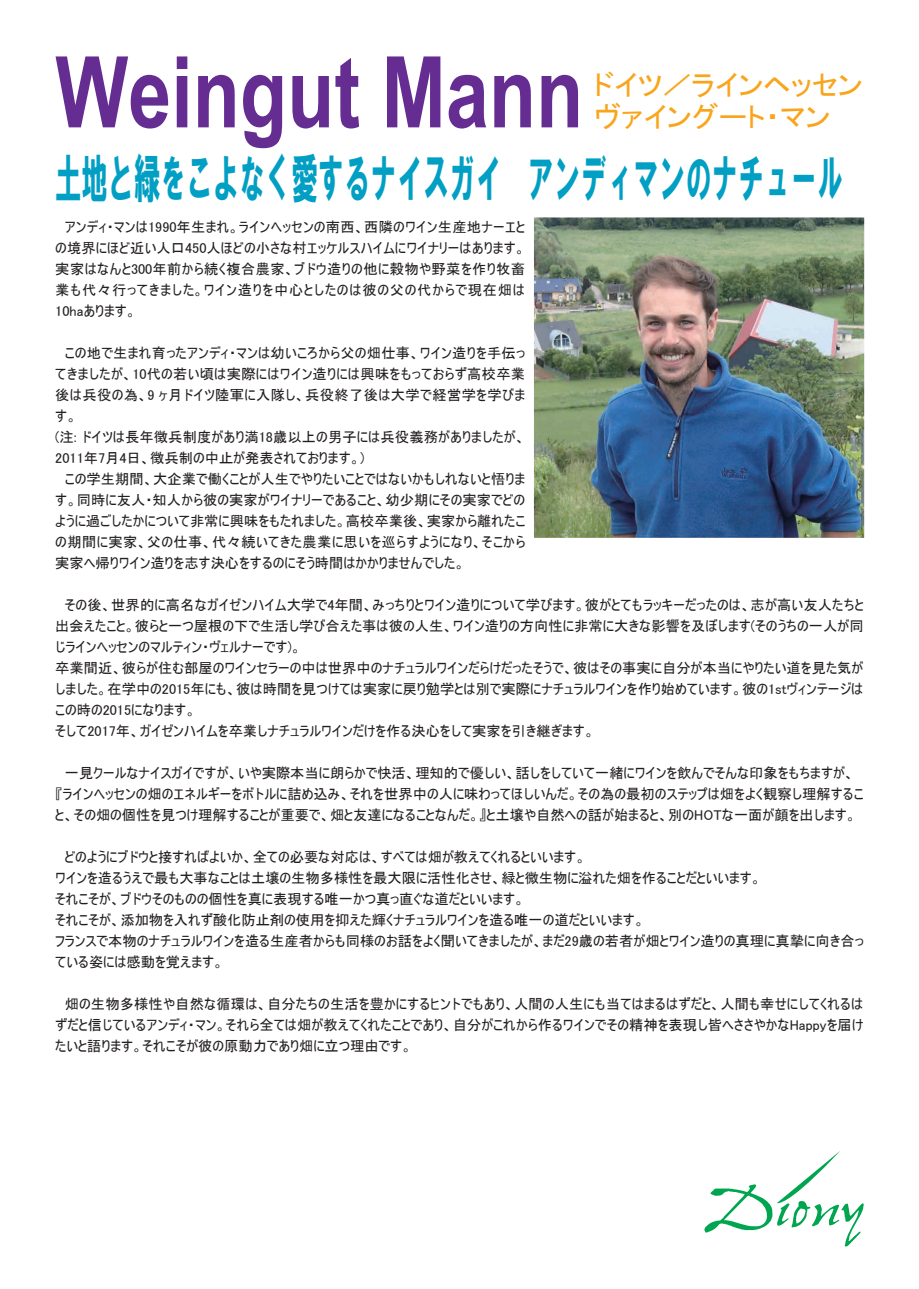
<style>
.page{position:relative;width:919px;height:1289px;background:#fff}
.page>*{position:absolute;margin:0;border:0;box-sizing:border-box;transform-origin:0 0}
.t1{font:700 99px "Arial";color:#652d91;scale:.78 1}
.t2{font:52.5px "HG Soei Kakugothic UB";color:#009fc3;scale:.5 1}
.t3{font:28.8px/32.8px "JK P Gothic";color:#f9a51b}
.t4{font:14.25px/21px "MS UI Gothic";letter-spacing:.005em;color:#231f20}
</style>
<div class="page">
<svg style="left:704px;top:1151px;width:160px;height:95px"></svg>
<img style="left:534px;top:217px;width:331px;height:321px">
<h1 class="t1" style="left:55px;top:23px;width:678px">Weingut Mann</h1>
<h3 class="t3" style="left:593px;top:68px;width:271px">ドイツ／ラインヘッセンヴァイングート・マン</h3>
<h2 class="t2" style="left:55px;top:152px;width:1576px">土地と緑をこよなく愛するナイスガイ　アンディマンのナチュール</h2>
<p class="t4" style="left:55px;top:216px;width:471px;text-align:justify">　アンディ・マンは1990年生まれ。ラインヘッセンの南西、西隣のワイン生産地ナーエとの境界にほど近い人口450人ほどの小さな村エッケルスハイムにワイナリーはあります。実家はなんと300年前から続く複合農家、ブドウ造りの他に穀物や野菜を作り牧畜業も代々行ってきました。ワイン造りを中心としたのは彼の父の代からで現在畑は10haあります。</p>
<p class="t4" style="left:55px;top:342px;width:471px">　この地で生まれ育ったアンディ・マンは幼いころから父の畑仕事、ワイン造りを手伝ってきましたが、10代の若い頃は実際にはワイン造りには興味をもっておらず高校卒業後は兵役の為、9 ヶ月ドイツ陸軍に入隊し、兵役終了後は大学で経営学を学びます。<br>(注: ドイツは長年徴兵制度があり満18歳以上の男子には兵役義務がありましたが、2011年7月4日、徴兵制の中止が発表されております。)<br>　この学生期間、大企業で働くことが人生でやりたいことではないかもしれないと悟ります。同時に友人・知人から彼の実家がワイナリーであること、幼少期にその実家でどのように過ごしたかについて非常に興味をもたれました。高校卒業後、実家から離れたこの期間に実家、父の仕事、代々続いてきた農業に思いを巡らすようになり、そこから実家へ帰りワイン造りを志す決心をするのにそう時間はかかりませんでした。</p>
<p class="t4" style="left:55px;top:594px;width:809px">　その後、世界的に高名なガイゼンハイム大学で4年間、みっちりとワイン造りについて学びます。彼がとてもラッキーだったのは、志が高い友人たちと出会えたこと。彼らと一つ屋根の下で生活し学び合えた事は彼の人生、ワイン造りの方向性に非常に大きな影響を及ぼします(そのうちの一人が同じラインヘッセンのマルティン・ヴェルナーです)。<br>卒業間近、彼らが住む部屋のワインセラーの中は世界中のナチュラルワインだらけだったそうで、彼はその事実に自分が本当にやりたい道を見た気がしました。在学中の2015年にも、彼は時間を見つけては実家に戻り勉学とは別で実際にナチュラルワインを作り始めています。彼の1stヴィンテージはこの時の2015になります。<br>そして2017年、ガイゼンハイムを卒業しナチュラルワインだけを作る決心をして実家を引き継ぎます。</p>
<p class="t4" style="left:55px;top:762px;width:809px">　一見クールなナイスガイですが、いや実際本当に朗らかで快活、理知的で優しい、話しをしていて一緒にワインを飲んでそんな印象をもちますが、『ラインヘッセンの畑のエネルギーをボトルに詰め込み、それを世界中の人に味わってほしいんだ。その為の最初のステップは畑をよく観察し理解すること、その畑の個性を見つけ理解することが重要で、畑と友達になることなんだ。』と土壌や自然への話が始まると、別のHOTな一面が顔を出します。</p>
<p class="t4" style="left:55px;top:846px;width:810px">　どのようにブドウと接すればよいか、全ての必要な対応は、すべては畑が教えてくれるといいます。<br>ワインを造るうえで最も大事なことは土壌の生物多様性を最大限に活性化させ、緑と微生物に溢れた畑を作ることだといいます。<br>それこそが、ブドウそのものの個性を真に表現する唯一かつ真っ直ぐな道だといいます。<br>それこそが、添加物を入れず酸化防止剤の使用を抑えた輝くナチュラルワインを造る唯一の道だといいます。<br>フランスで本物のナチュラルワインを造る生産者からも同様のお話をよく聞いてきましたが、まだ29歳の若者が畑とワイン造りの真理に真摯に向き合っている姿には感動を覚えます。</p>
<p class="t4" style="left:55px;top:993px;width:809px;text-align:justify">　畑の生物多様性や自然な循環は、自分たちの生活を豊かにするヒントでもあり、人間の人生にも当てはまるはずだと、人間も幸せにしてくれるはずだと信じているアンディ・マン。それら全ては畑が教えてくれたことであり、自分がこれから作るワインでその精神を表現し皆へささやかなHappyを届けたいと語ります。それこそが彼の原動力であり畑に立つ理由です。</p>
</div>
